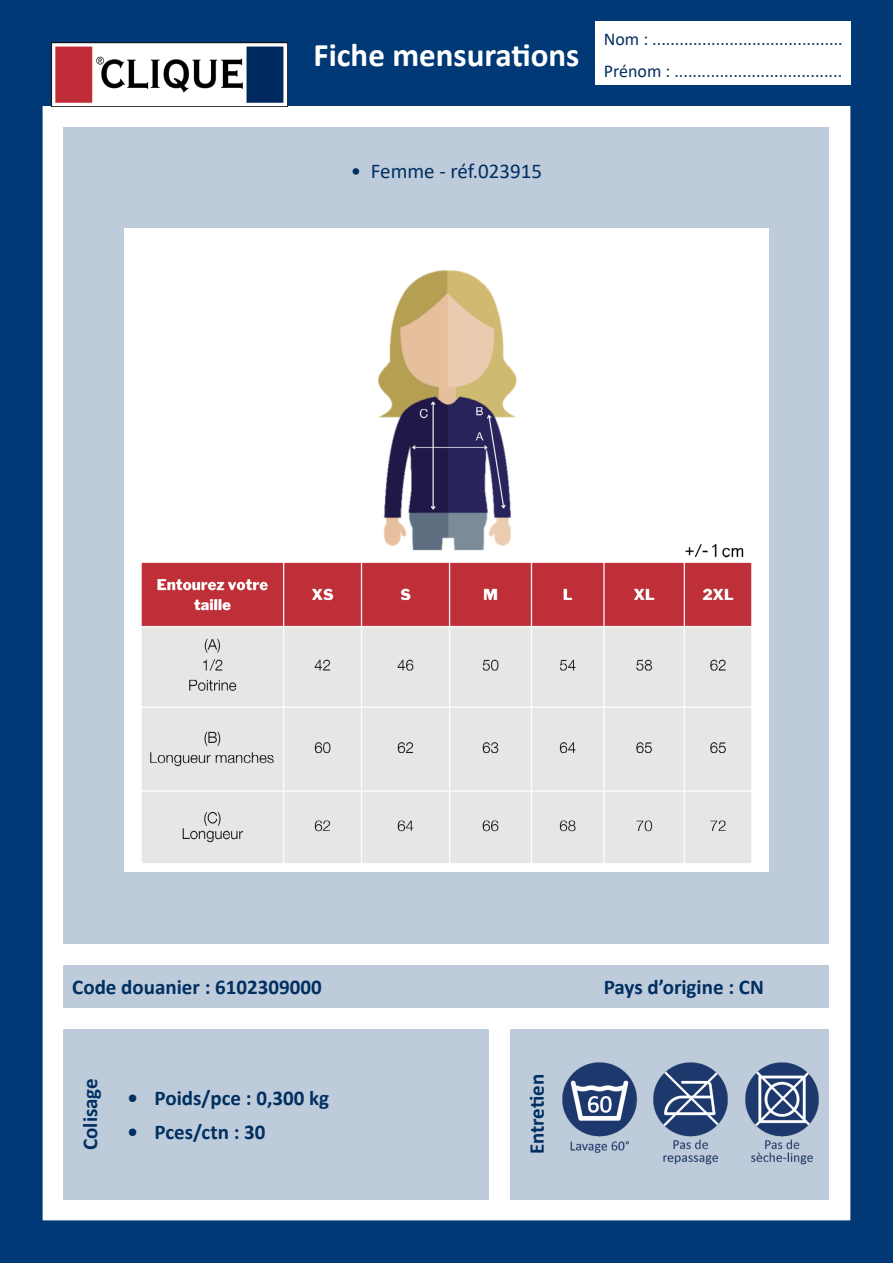
<style>
.page{position:relative;width:893px;height:1263px;background:#fff}
.page>*{position:absolute;margin:0;border:0;box-sizing:border-box;transform-origin:0 0}
.t1{font:700 33px "Calibri";color:#fff}
.t2{font:700 21px "Calibri";color:#002f60}
.t3{font:21px "Calibri";color:#002f60}
.t4{font:18px/32px "Calibri";color:#002f60}
</style>
<div class="page">
<div style="left:0;top:0;width:893px;height:1263px;border:43px solid #003976"></div>
<div style="left:34px;top:43px;width:829px;height:63px;background:#003976"></div>
<img style="left:51px;top:43px;width:237px;height:63px">
<div style="left:595px;top:21px;width:255px;height:64px;background:#fff"></div>
<div style="left:64px;top:965px;width:765px;height:43px;background:#bdcbdb"></div>
<div style="left:64px;top:1029px;width:425px;height:170px;background:#bdcbdb"></div>
<div style="left:510px;top:1029px;width:319px;height:170px;background:#bdcbdb"></div>
<div style="left:64px;top:128px;width:765px;height:816px;background:#bdcbdb"></div>
<img style="left:653px;top:1062px;width:75px;height:103px">
<img style="left:562px;top:1062px;width:75px;height:91px">
<img style="left:745px;top:1062px;width:74px;height:103px">
<img style="left:125px;top:228px;width:643px;height:643px">
<h1 class="t1" style="left:314px;top:31px;width:267px">Fiche mensurations</h1>
<p class="t4" style="left:604px;top:23px;width:240px">Nom : ..........................................<br>Prénom : .....................................</p>
<p class="t3" style="left:351px;top:156px;width:193px">• Femme - réf.023915</p>
<p class="t2" style="left:72px;top:973px;width:251px">Code douanier : 6102309000</p>
<p class="t2" style="left:75px;top:1150px;width:73px;rotate:-90deg">Colisage</p>
<p class="t2" style="left:522px;top:1154px;width:82px;rotate:-90deg">Entretien</p>
<p class="t2" style="left:128px;top:1083px;width:203px">• Poids/pce : 0,300 kg</p>
<p class="t2" style="left:128px;top:1117px;width:139px">• Pces/ctn : 30</p>
<p class="t2" style="left:604px;top:973px;width:162px">Pays d’origine : CN</p>
</div>
